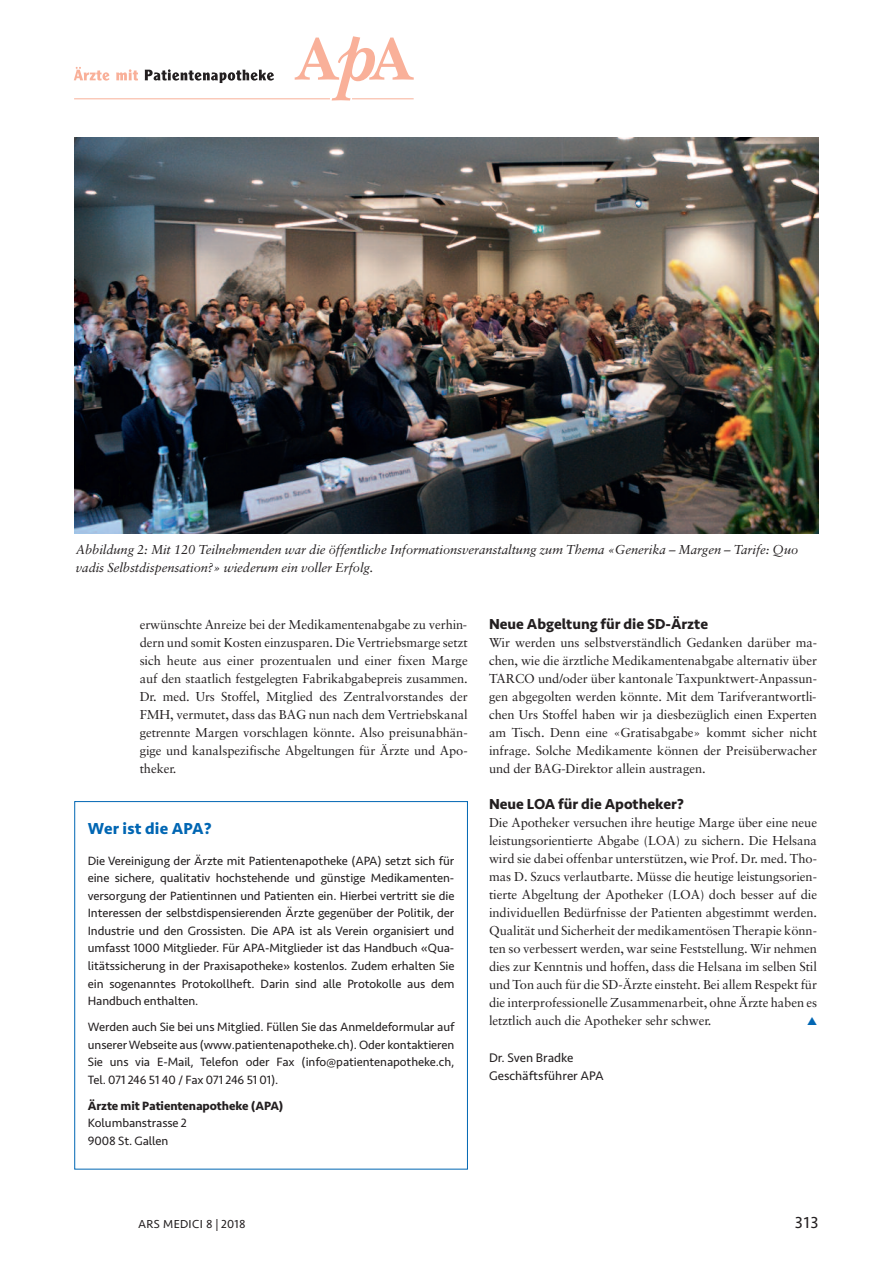
<style>
.page{position:relative;width:893px;height:1263px;background:#fff}
.page>*{position:absolute;margin:0;border:0;box-sizing:border-box;transform-origin:0 0}
.t1{font:700 16.5px "Seravek";letter-spacing:.01em;color:#0166b3}
.t2{font:16.5px "Seravek";color:#231f20}
.t3{font:700 15px "Seravek";color:#231f20}
.t4{font:12.9px/18px "Sabon";letter-spacing:-.005em;color:#231f20;text-align:justify}
.t5{font:italic 12.9px/18px "Sabon";letter-spacing:-.005em;color:#231f20}
.t6{font:12.9px/18px "Seravek";color:#231f20}
.t7{font:12.45px/17.5px "Seravek";letter-spacing:-.005em;color:#231f20;text-align:justify}
.t8{font:700 12.45px "Seravek";letter-spacing:-.005em;color:#231f20}
.t9{font:12px "Seravek";letter-spacing:.025em;color:#231f20}
</style>
<div class="page">
<svg style="left:295px;top:36px;width:119px;height:65px"></svg>
<svg style="left:74px;top:67px;width:36px;height:14px"></svg>
<svg style="left:116px;top:69px;width:22px;height:11px"></svg>
<svg style="left:145px;top:69px;width:129px;height:14px"></svg>
<hr style="left:74px;top:99px;width:256px;height:1px;background:#f9b099">
<hr style="left:352px;top:99px;width:62px;height:1px;background:#f9b099">
<div style="left:74px;top:801px;width:394px;height:368px;border:1px solid #0166b3"></div>
<img style="left:74px;top:137px;width:745px;height:397px">
<p class="t5" style="left:76px;top:541px;width:724px">Abbildung 2: Mit 120 Teilnehmenden war die öffentliche Informationsveranstaltung zum Thema «Generika – Margen – Tarife: Quo vadis Selbstdispensation?» wiederum ein voller Erfolg.</p>
<p class="t4" style="left:140px;top:617px;width:330px">erwünschte Anreize bei der Medikamentenabgabe zu verhin&shy;dern und somit Kosten einzusparen. Die Vertriebsmarge setzt sich heute aus einer prozentualen und einer fixen Marge auf den staatlich festgelegten Fabrikabgabepreis zusammen.<br>Dr. med. Urs Stoffel, Mitglied des Zentralvorstandes der FMH, vermutet, dass das BAG nun nach dem Vertriebskanal getrennte Margen vorschlagen könnte. Also preisunabhän&shy;gige und kanalspezifische Abgeltungen für Ärzte und Apo&shy;theker.</p>
<p class="t3" style="left:489px;top:612px;width:221px">Neue Abgeltung für die SD-Ärzte</p>
<p class="t4" style="left:489px;top:635px;width:330px">Wir werden uns selbstverständlich Gedanken darüber ma&shy;chen, wie die ärztliche Medikamentenabgabe alternativ über TARCO und/oder über kantonale Taxpunktwert-Anpassun&shy;gen abgegolten werden könnte. Mit dem Tarifverantwortli&shy;chen Urs Stoffel haben wir ja diesbezüglich einen Experten am Tisch. Denn eine «Gratisabgabe» kommt sicher nicht infrage. Solche Medikamente können der Preisüberwacher und der BAG-Direktor allein austragen.</p>
<p class="t3" style="left:489px;top:792px;width:197px">Neue LOA für die Apotheker?</p>
<p class="t4" style="left:489px;top:815px;width:330px">Die Apotheker versuchen ihre heutige Marge über eine neue leistungsorientierte Abgabe (LOA) zu sichern. Die Helsana wird sie dabei offenbar unterstützen, wie Prof. Dr. med. Tho&shy;mas D. Szucs verlautbarte. Müsse die heutige leistungsorien&shy;tierte Abgeltung der Apotheker (LOA) doch besser auf die individuellen Bedürfnisse der Patienten abgestimmt werden.<br>Qualität und Sicherheit der medikamentösen Therapie könn&shy;ten so verbessert werden, war seine Feststellung. Wir nehmen dies zur Kenntnis und hoffen, dass die Helsana im selben Stil und Ton auch für die SD-Ärzte einsteht. Bei allem Respekt für die interprofessionelle Zusammenarbeit, ohne Ärzte haben es letztlich auch die Apotheker sehr schwer.</p>
<p class="t6" style="left:489px;top:1048px;width:116px">Dr. Sven Bradke<br>Geschäftsführer APA</p>
<p class="t1" style="left:88px;top:816px;width:125px">Wer ist die APA?</p>
<p class="t7" style="left:88px;top:852px;width:368px">Die Vereinigung der Ärzte mit Patientenapotheke (APA) setzt sich für eine sichere, qualitativ hochstehende und günstige Medikamenten&shy;versorgung der Patientinnen und Patienten ein. Hierbei vertritt sie die Interessen der selbstdispensierenden Ärzte gegenüber der Politik, der Industrie und den Grossisten. Die APA ist als Verein organisiert und umfasst 1000 Mitglieder. Für APA-Mitglieder ist das Handbuch «Qua&shy;litätssicherung in der Praxisapotheke» kostenlos. Zudem erhalten Sie ein sogenanntes Protokollheft. Darin sind alle Protokolle aus dem Handbuch enthalten.</p>
<p class="t7" style="left:88px;top:1018px;width:368px">Werden auch Sie bei uns Mitglied. Füllen Sie das Anmeldeformular auf unsererWebseite aus (www.patientenapotheke.ch). Oder kontaktieren Sie uns via E-Mail, Telefon oder Fax (info@patientenapotheke.ch, Tel. 071 246 51 40 / Fax 071 246 51 01).</p>
<p class="t8" style="left:88px;top:1096px;width:197px">Ärzte mit Patientenapotheke (APA)</p>
<p class="t7" style="left:88px;top:1114px;width:100px">Kolumbanstrasse 2<br>9008 St. Gallen</p>
<p class="t9" style="left:138px;top:1214px;width:109px">ARS MEDICI 8 | 2018</p>
<p class="t2" style="left:795px;top:1209px;width:25px">313</p>
</div>
